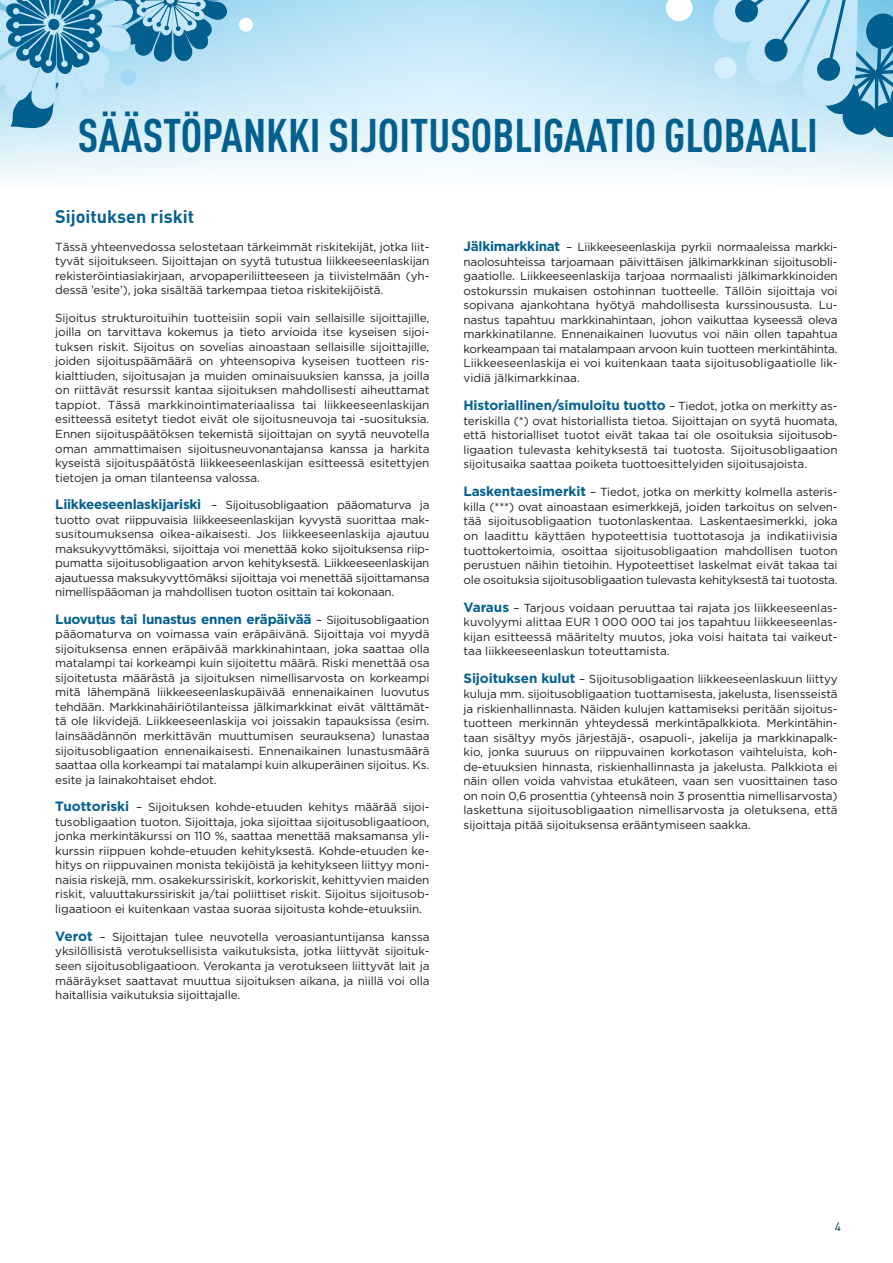
<style>
.page{position:relative;width:893px;height:1263px;background:#fff}
.page>*{position:absolute;margin:0;border:0;box-sizing:border-box;transform-origin:0 0}
.t1{font:700 condensed 46.5px "DINOT";color:#03608e}
.sp_väliotsikko{font:700 18px "DIN";color:#03608e}
.SP_leipis{font:700 13.5px "Gotham";letter-spacing:-.02em;color:#03608e}
.t2{font:12px "DIN";color:#00314c}
.SP_leipis-2{font:11.7px/14.5px "Gotham";letter-spacing:-.01em;color:#231f20;text-align:justify}
.s1{font-weight:700;font-size:13.5px;color:#03608e}
.s2{font-weight:400;font-size:11.7px;color:#231f20}
</style>
<div class="page">
<div style="left:0;top:0;width:893px;height:191px;background:linear-gradient(to bottom,#abdef5,#fbfdfe)"></div>
<svg style="left:664px;top:0;width:30px;height:22px"></svg>
<svg style="left:709px;top:0;width:184px;height:139px;background:#9acae1"></svg>
<svg style="left:0;top:0;width:230px;height:132px;background:#8dc1da"></svg>
<div style="left:120px;top:69px;width:16px;height:16px;background:#a3d8f4;border-radius:50%"></div>
<div style="left:239px;top:18px;width:14px;height:14px;background:#fff;border-radius:50%"></div>
<h1 class="t1" style="left:78px;top:107px;width:742px">SÄÄSTÖPANKKI SIJOITUSOBLIGAATIO GLOBAALI</h1>
<p class="sp_väliotsikko" style="left:55px;top:205px;width:140px">Sijoituksen riskit</p>
<p class="SP_leipis-2" style="left:55px;top:239px;width:376px">Tässä yhteenvedossa selostetaan tärkeimmät riskitekijät, jotka liit&shy;tyvät sijoitukseen. Sijoittajan on syytä tutustua liikkeeseenlaskijan rekisteröintiasiakirjaan, arvopaperiliitteeseen ja tiivistelmään (yh&shy;dessä ’esite’), joka sisältää tarkempaa tietoa riskitekijöistä.</p>
<p class="SP_leipis-2" style="left:55px;top:310px;width:376px">Sijoitus strukturoituihin tuotteisiin sopii vain sellaisille sijoittajille, joilla on tarvittava kokemus ja tieto arvioida itse kyseisen sijoi&shy;tuksen riskit. Sijoitus on sovelias ainoastaan sellaisille sijoittajille, joiden sijoituspäämäärä on yhteensopiva kyseisen tuotteen ris&shy;kialttiuden, sijoitusajan ja muiden ominaisuuksien kanssa, ja joilla on riittävät resurssit kantaa sijoituksen mahdollisesti aiheuttamat tappiot. Tässä markkinointimateriaalissa tai liikkeeseenlaskijan esitteessä esitetyt tiedot eivät ole sijoitusneuvoja tai -suosituksia.<br>Ennen sijoituspäätöksen tekemistä sijoittajan on syytä neuvotella oman ammattimaisen sijoitusneuvonantajansa kanssa ja harkita kyseistä sijoituspäätöstä liikkeeseenlaskijan esitteessä esitettyjen tietojen ja oman tilanteensa valossa.</p>
<p class="SP_leipis-2" style="left:55px;top:497px;width:376px"><span class="s1">Liikkeeseenlaskijariski</span> – Sijoitusobligaation pääomaturva ja tuotto ovat riippuvaisia liikkeeseenlaskijan kyvystä suorittaa mak&shy;susitoumuksensa oikea-aikaisesti. Jos liikkeeseenlaskija ajautuu maksukyvyttömäksi, sijoittaja voi menettää koko sijoituksensa riip&shy;pumatta sijoitusobligaation arvon kehityksestä. Liikkeeseenlaskijan ajautuessa maksukyvyttömäksi sijoittaja voi menettää sijoittamansa nimellispääoman ja mahdollisen tuoton osittain tai kokonaan.</p>
<p class="SP_leipis" style="left:55px;top:611px;width:376px">Luovutus tai lunastus ennen eräpäivää <span class="s2">– Sijoitusobligaation</span></p>
<p class="SP_leipis-2" style="left:55px;top:626px;width:376px">pääomaturva on voimassa vain eräpäivänä. Sijoittaja voi myydä sijoituksensa ennen eräpäivää markkinahintaan, joka saattaa olla matalampi tai korkeampi kuin sijoitettu määrä. Riski menettää osa sijoitetusta määrästä ja sijoituksen nimellisarvosta on korkeampi mitä lähempänä liikkeeseenlaskupäivää ennenaikainen luovutus tehdään. Markkinahäiriötilanteissa jälkimarkkinat eivät välttämät&shy;tä ole likvidejä. Liikkeeseenlaskija voi joissakin tapauksissa (esim. lainsäädännön merkittävän muuttumisen seurauksena) lunastaa sijoitusobligaation ennenaikaisesti. Ennenaikainen lunastusmäärä saattaa olla korkeampi tai matalampi kuin alkuperäinen sijoitus. Ks. esite ja lainakohtaiset ehdot.</p>
<p class="SP_leipis-2" style="left:55px;top:799px;width:376px"><span class="s1">Tuottoriski</span> – Sijoituksen kohde-etuuden kehitys määrää sijoi&shy;tusobligaation tuoton. Sijoittaja, joka sijoittaa sijoitusobligaatioon, jonka merkintäkurssi on 110 %, saattaa menettää maksamansa yli&shy;kurssin riippuen kohde-etuuden kehityksestä. Kohde-etuuden ke&shy;hitys on riippuvainen monista tekijöistä ja kehitykseen liittyy moni&shy;naisia riskejä, mm. osakekurssiriskit, korkoriskit, kehittyvien maiden riskit, valuuttakurssiriskit ja/tai poliittiset riskit. Sijoitus sijoitusob&shy;ligaatioon ei kuitenkaan vastaa suoraa sijoitusta kohde-etuuksiin.</p>
<p class="SP_leipis-2" style="left:55px;top:929px;width:376px"><span class="s1">Verot</span> – Sijoittajan tulee neuvotella veroasiantuntijansa kanssa yksilöllisistä verotuksellisista vaikutuksista, jotka liittyvät sijoituk&shy;seen sijoitusobligaatioon. Verokanta ja verotukseen liittyvät lait ja määräykset saattavat muuttua sijoituksen aikana, ja niillä voi olla haitallisia vaikutuksia sijoittajalle.</p>
<p class="SP_leipis-2" style="left:463px;top:239px;width:376px"><span class="s1">Jälkimarkkinat</span> – Liikkeeseenlaskija pyrkii normaaleissa markki&shy;naolosuhteissa tarjoamaan päivittäisen jälkimarkkinan sijoitusobli&shy;gaatiolle. Liikkeeseenlaskija tarjoaa normaalisti jälkimarkkinoiden ostokurssin mukaisen ostohinnan tuotteelle. Tällöin sijoittaja voi sopivana ajankohtana hyötyä mahdollisesta kurssinoususta. Lu&shy;nastus tapahtuu markkinahintaan, johon vaikuttaa kyseessä oleva markkinatilanne. Ennenaikainen luovutus voi näin ollen tapahtua korkeampaan tai matalampaan arvoon kuin tuotteen merkintähinta.<br>Liikkeeseenlaskija ei voi kuitenkaan taata sijoitusobligaatiolle lik&shy;vidiä jälkimarkkinaa.</p>
<p class="SP_leipis" style="left:463px;top:397px;width:376px">Historiallinen/simuloitu tuotto <span class="s2">– Tiedot, jotka on merkitty as-</span></p>
<p class="SP_leipis-2" style="left:463px;top:413px;width:376px">teriskilla (*) ovat historiallista tietoa. Sijoittajan on syytä huomata, että historialliset tuotot eivät takaa tai ole osoituksia sijoitusob&shy;ligaation tulevasta kehityksestä tai tuotosta. Sijoitusobligaation sijoitusaika saattaa poiketa tuottoesittelyiden sijoitusajoista.</p>
<p class="SP_leipis-2" style="left:463px;top:485px;width:376px"><span class="s1">Laskentaesimerkit</span> – Tiedot, jotka on merkitty kolmella asteris&shy;killa (***) ovat ainoastaan esimerkkejä, joiden tarkoitus on selven&shy;tää sijoitusobligaation tuotonlaskentaa. Laskentaesimerkki, joka on laadittu käyttäen hypoteettisia tuottotasoja ja indikatiivisia tuottokertoimia, osoittaa sijoitusobligaation mahdollisen tuoton perustuen näihin tietoihin. Hypoteettiset laskelmat eivät takaa tai ole osoituksia sijoitusobligaation tulevasta kehityksestä tai tuotosta.</p>
<p class="SP_leipis-2" style="left:463px;top:600px;width:376px"><span class="s1">Varaus</span> – Tarjous voidaan peruuttaa tai rajata jos liikkeeseenlas&shy;kuvolyymi alittaa EUR 1 000 000 tai jos tapahtuu liikkeeseenlas&shy;kijan esitteessä määritelty muutos, joka voisi haitata tai vaikeut&shy;taa liikkeeseenlaskun toteuttamista.</p>
<p class="SP_leipis-2" style="left:463px;top:672px;width:376px"><span class="s1">Sijoituksen kulut</span> – Sijoitusobligaation liikkeeseenlaskuun liittyy kuluja mm. sijoitusobligaation tuottamisesta, jakelusta, lisensseistä ja riskienhallinnasta. Näiden kulujen kattamiseksi peritään sijoitus&shy;tuotteen merkinnän yhteydessä merkintäpalkkiota. Merkintähin&shy;taan sisältyy myös järjestäjä-, osapuoli-, jakelija ja markkinapalk&shy;kio, jonka suuruus on riippuvainen korkotason vaihteluista, koh&shy;de-etuuksien hinnasta, riskienhallinnasta ja jakelusta. Palkkiota ei näin ollen voida vahvistaa etukäteen, vaan sen vuosittainen taso on noin 0,6 prosenttia (yhteensä noin 3 prosenttia nimellisarvosta) laskettuna sijoitusobligaation nimellisarvosta ja oletuksena, että sijoittaja pitää sijoituksensa erääntymiseen saakka.</p>
<p class="t2" style="left:835px;top:1219px;width:8px">4</p>
</div>
